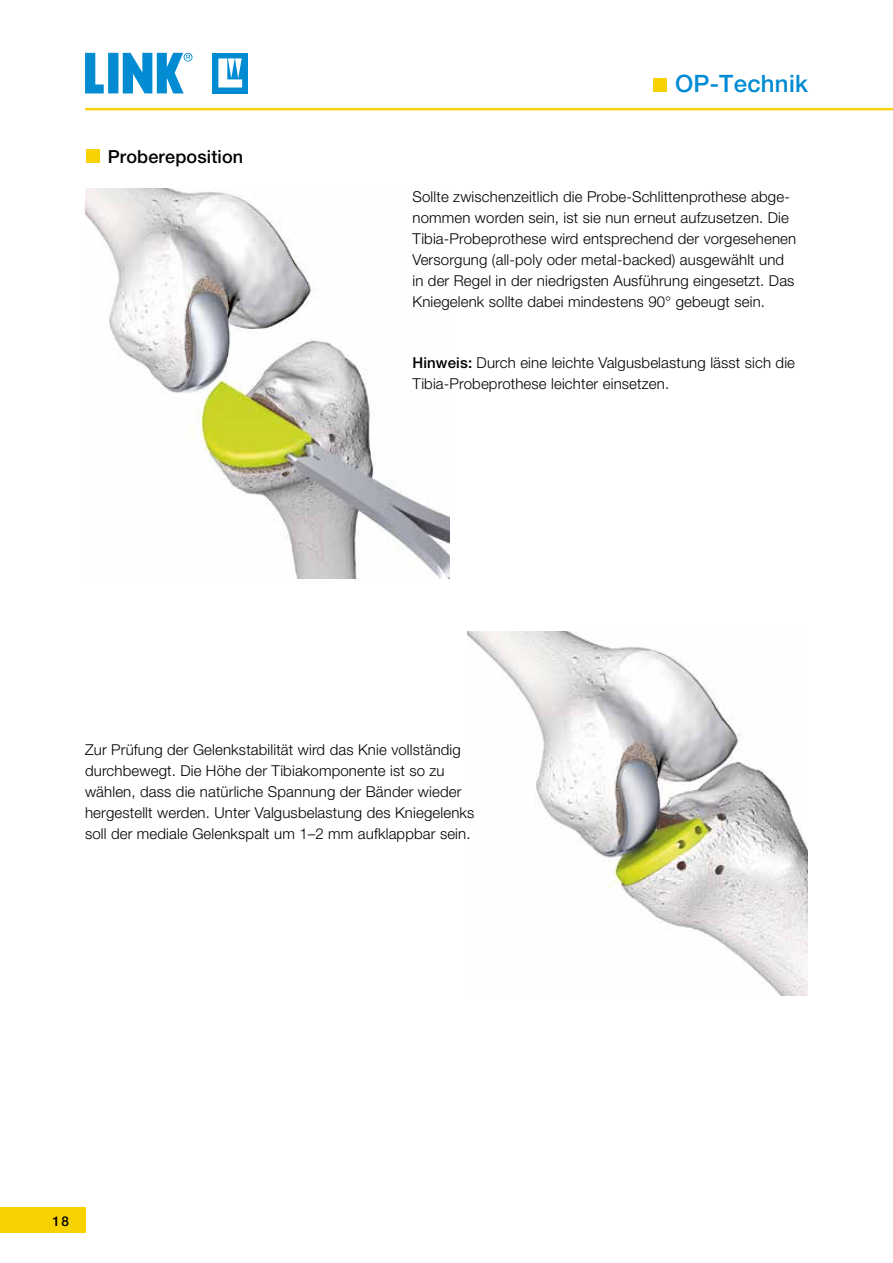
<style>
.page{position:relative;width:893px;height:1263px;background:#fff}
.page>*{position:absolute;margin:0;border:0;box-sizing:border-box;transform-origin:0 0}
.t1{font:500 24px "Helvetica Neue";letter-spacing:.01em;color:#008bd2}
.t2{font:500 18px "Helvetica Neue";letter-spacing:.01em;color:#000}
.t3{font:300 15px/21px "Helvetica Neue";letter-spacing:.01em;color:#000}
.t4{font:500 13.5px "Helvetica Neue";color:#000}
.s1{font-weight:500}
</style>
<div class="page">
<img style="left:85px;top:189px;width:364px;height:389px">
<img style="left:468px;top:631px;width:340px;height:365px">
<div style="left:87px;top:149px;width:13px;height:14px;background:#f8d100"></div>
<hr style="left:85px;top:108px;width:808px;height:2px;background:#f8d100">
<div style="left:0;top:1207px;width:85px;height:26px;background:#f8d100"></div>
<svg style="left:85px;top:53px;width:19px;height:40px"></svg>
<div style="left:213px;top:53px;width:35px;height:41px;background:#008bd2"></div>
<svg style="left:218px;top:58px;width:24px;height:30px"></svg>
<div style="left:108px;top:53px;width:10px;height:40px;background:#008bd2"></div>
<svg style="left:123px;top:53px;width:70px;height:40px"></svg>
<div style="left:653px;top:79px;width:13px;height:13px;background:#f8d100"></div>
<p class="t2" style="left:108px;top:146px;width:137px">Probereposition</p>
<h1 class="t1" style="left:675px;top:69px;width:134px">OP-Technik</h1>
<p class="t3" style="left:412px;top:186px;width:385px">Sollte zwischenzeitlich die Probe-Schlittenprothese abge&shy;nommen worden sein, ist sie nun erneut aufzusetzen. Die Tibia-Probeprothese wird entsprechend der vorgesehenen Versorgung (all-poly oder metal-backed) ausgewählt und in der Regel in der niedrigsten Ausführung eingesetzt. Das Kniegelenk sollte dabei mindestens 90° gebeugt sein.</p>
<p class="t3" style="left:412px;top:351px;width:384px"><span class="s1">Hinweis:</span> Durch eine leichte Valgusbelastung lässt sich die<br>Tibia-Probeprothese leichter einsetzen.</p>
<p class="t3" style="left:85px;top:739px;width:391px">Zur Prüfung der Gelenkstabilität wird das Knie vollständig durchbewegt. Die Höhe der Tibiakomponente ist so zu wählen, dass die natürliche Spannung der Bänder wieder hergestellt werden. Unter Valgusbelastung des Kniegelenks soll der mediale Gelenkspalt um 1–2 mm aufklappbar sein.</p>
<p class="t4" style="left:53px;top:1213px;width:18px">18</p>
</div>
